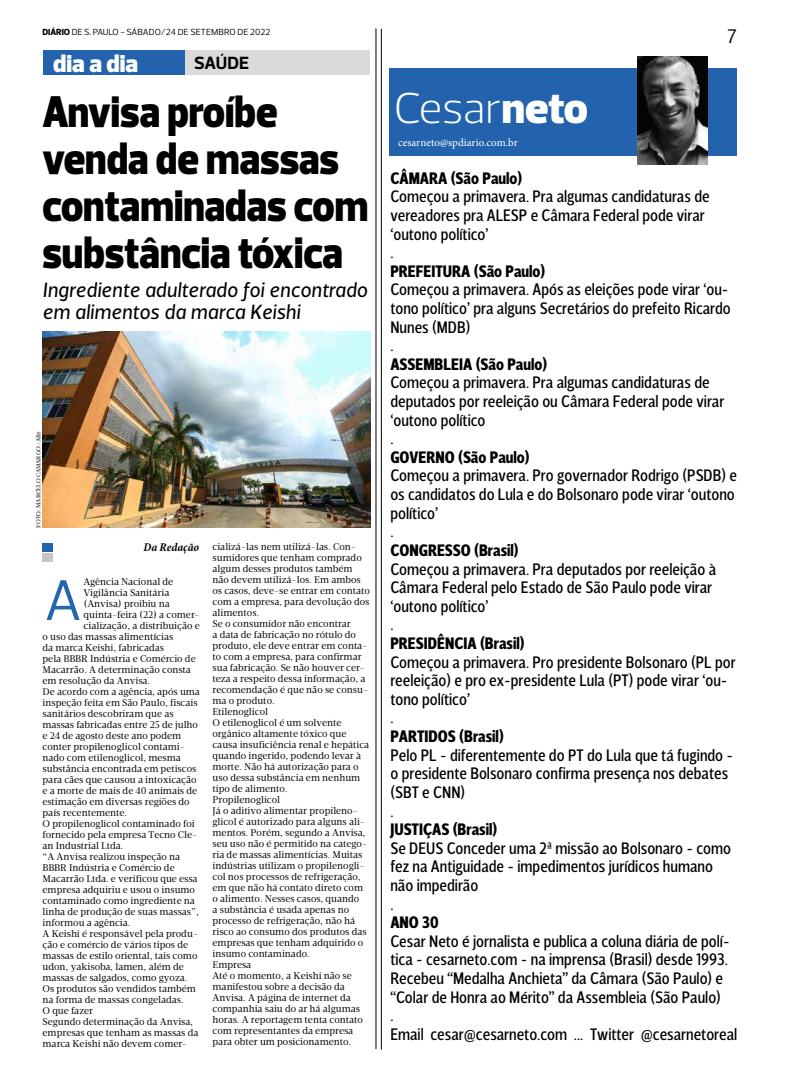
<style>
.page{position:relative;width:794px;height:1078px;background:#fff}
.page>*{position:absolute;margin:0;border:0;box-sizing:border-box;transform-origin:0 0}
.t1{font:58px "Prelo";color:#2565ae}
.t2{font:900 45px/47px "Prelo";color:#000;scale:.9 1}
.t3{font:300 44px "Prelo";color:#fff}
.t4{font:900 25px "Prelo";color:#fff}
.t5{font:italic 21px/22px "Velino Sans";color:#000}
.t6{font:20px "Prelo";color:#000}
.t7{font:700 18px "Prelo";letter-spacing:-.015em;color:#000}
.t8{font:17px/18.6px "Velino Sans Condensed";color:#000;scale:1.08 1}
.t9{font:700 17px "Velino Sans Condensed";color:#000;scale:1.08 1}
.t10{font:italic 700 condensed 12px "Minion Pro";letter-spacing:-.005em;color:#000}
.t11{font:11px "Minion Pro";color:#fff}
.t12{font:10px/11px "Velino Text";color:#000;scale:.96 1}
.t13{font:9px "Prelo";color:#000}
.t14{font:6px "Velino Text";color:#000}
.s1{font-weight:800}
.s2{font-weight:900}
</style>
<div class="page">
<div style="left:389px;top:68px;width:348px;height:87px;background:#2363ad"></div>
<img style="left:637px;top:56px;width:70px;height:108px">
<hr style="left:381px;top:29px;width:1px;height:1020px;background:#000">
<hr style="left:376px;top:28px;width:1px;height:1020px;background:#000">
<div style="left:43px;top:51px;width:142px;height:24px;background:#2363ad"></div>
<div style="left:185px;top:51px;width:185px;height:24px;background:#dadada"></div>
<div style="left:43px;top:553px;width:10px;height:8px;background:#c6c6c6"></div>
<div style="left:43px;top:542px;width:10px;height:9px;background:#2464ae"></div>
<img style="left:43px;top:331px;width:327px;height:196px">
<p class="t13" style="left:43px;top:27px;width:229px"><span class="s1">DIÁRIO</span> DE S. PAULO - SÁBADO/24 DE SETEMBRO DE 2022</p>
<h3 class="t6" style="left:727px;top:24px;width:11px">7</h3>
<h3 class="t4" style="left:53px;top:48px;width:86px">dia a dia</h3>
<h3 class="t7" style="left:194px;top:52px;width:56px">SAÚDE</h3>
<h2 class="t2" style="left:43px;top:88px;width:363px">Anvisa proíbe venda de massas contaminadas com substância tóxica</h2>
<h3 class="t5" style="left:43px;top:278px;width:327px">Ingrediente adulterado foi encontrado em alimentos da marca Keishi</h3>
<p class="t14" style="left:35px;top:527px;width:97px;rotate:-90deg">FOTO: MARCELO CAMARGO /ABr</p>
<p class="t10" style="left:143px;top:539px;width:57px">Da Redação</p>
<h1 class="t1" style="left:44px;top:564px;width:39px">A</h1>
<p class="t12" style="left:84px;top:576px;width:95px">Agência Nacional de</p>
<p class="t12" style="left:84px;top:587px;width:91px">Vigilância Sanitária</p>
<p class="t12" style="left:84px;top:598px;width:91px">(Anvisa) proibiu na</p>
<p class="t12" style="left:84px;top:609px;width:122px">quinta-feira (22) a comer-</p>
<p class="t12" style="left:84px;top:620px;width:122px">cialização, a distribuição e</p>
<p class="t12" style="left:43px;top:631px;width:138px">o uso das massas alimentícias</p>
<p class="t12" style="left:43px;top:642px;width:128px">da marca Keishi, fabricadas</p>
<p class="t12" style="left:43px;top:653px;width:161px">pela BBBR Indústria e Comércio de</p>
<p class="t12" style="left:43px;top:664px;width:156px">Macarrão. A determinação consta</p>
<p class="t12" style="left:43px;top:675px;width:114px">em resolução da Anvisa.</p>
<p class="t12" style="left:43px;top:686px;width:165px">De acordo com a agência, após uma</p>
<p class="t12" style="left:43px;top:697px;width:163px">inspeção feita em São Paulo, fiscais</p>
<p class="t12" style="left:43px;top:708px;width:138px">sanitários descobriram que as</p>
<p class="t12" style="left:43px;top:719px;width:163px">massas fabricadas entre 25 de julho</p>
<p class="t12" style="left:43px;top:730px;width:146px">e 24 de agosto deste ano podem</p>
<p class="t12" style="left:43px;top:741px;width:150px">conter propilenoglicol contami-</p>
<p class="t12" style="left:43px;top:752px;width:146px">nado com etilenoglicol, mesma</p>
<p class="t12" style="left:43px;top:763px;width:162px">substância encontrada em petiscos</p>
<p class="t12" style="left:43px;top:774px;width:162px">para cães que causou a intoxicação</p>
<p class="t12" style="left:43px;top:785px;width:163px">e a morte de mais de 40 animais de</p>
<p class="t12" style="left:43px;top:796px;width:155px">estimação em diversas regiões do</p>
<p class="t12" style="left:43px;top:807px;width:90px">país recentemente.</p>
<p class="t12" style="left:43px;top:818px;width:160px">O propilenoglicol contaminado foi</p>
<p class="t12" style="left:43px;top:829px;width:163px">fornecido pela empresa Tecno Cle-</p>
<p class="t12" style="left:43px;top:840px;width:86px">an Industrial Ltda.</p>
<p class="t12" style="left:43px;top:851px;width:145px">“A Anvisa realizou inspeção na</p>
<p class="t12" style="left:43px;top:862px;width:139px">BBBR Indústria e Comércio de</p>
<p class="t12" style="left:43px;top:873px;width:163px">Macarrão Ltda. e verificou que essa</p>
<p class="t12" style="left:43px;top:884px;width:160px">empresa adquiriu e usou o insumo</p>
<p class="t12" style="left:43px;top:895px;width:160px">contaminado como ingrediente na</p>
<p class="t12" style="left:43px;top:906px;width:164px">linha de produção de suas massas”,</p>
<p class="t12" style="left:43px;top:917px;width:93px">informou a agência.</p>
<p class="t12" style="left:43px;top:928px;width:164px">A Keishi é responsável pela produ-</p>
<p class="t12" style="left:43px;top:939px;width:153px">ção e comércio de vários tipos de</p>
<p class="t12" style="left:43px;top:950px;width:163px">massas de estilo oriental, tais como</p>
<p class="t12" style="left:43px;top:961px;width:149px">udon, yakisoba, lamen, além de</p>
<p class="t12" style="left:43px;top:972px;width:152px">massas de salgados, como gyoza.</p>
<p class="t12" style="left:43px;top:983px;width:161px">Os produtos são vendidos também</p>
<p class="t12" style="left:43px;top:994px;width:149px">na forma de massas congeladas.</p>
<p class="t12" style="left:43px;top:1005px;width:54px">O que fazer</p>
<p class="t12" style="left:43px;top:1016px;width:158px">Segundo determinação da Anvisa,</p>
<p class="t12" style="left:43px;top:1027px;width:164px">empresas que tenham as massas da</p>
<p class="t12" style="left:43px;top:1038px;width:152px">marca Keishi não devem comer-</p>
<p class="t12" style="left:212px;top:541px;width:165px">cializá-las nem utilizá-las. Con&shy;sumidores que tenham comprado algum desses produtos também não devem utilizá-los. Em ambos os casos, deve-se entrar em contato com a empresa, para devolução dos alimentos.<br>Se o consumidor não encontrar<br>a data de fabricação no rótulo do produto, ele deve entrar em conta&shy;to com a empresa, para confirmar sua fabricação. Se não houver cer&shy;teza a respeito dessa informação, a recomendação é que não se consu&shy;ma o produto.<br>Etilenoglicol<br>O etilenoglicol é um solvente orgânico altamente tóxico que causa insuficiência renal e hepática quando ingerido, podendo levar à morte. Não há autorização para o uso dessa substância em nenhum tipo de alimento.<br>Propilenoglicol<br>Já o aditivo alimentar propileno&shy;glicol é autorizado para alguns ali&shy;mentos. Porém, segundo a Anvisa, seu uso não é permitido na catego&shy;ria de massas alimentícias. Muitas indústrias utilizam o propilenogli&shy;col nos processos de refrigeração, em que não há contato direto com o alimento. Nesses casos, quando<br>a substância é usada apenas no processo de refrigeração, não há risco ao consumo dos produtos das empresas que tenham adquirido o insumo contaminado.<br>Empresa<br>Até o momento, a Keishi não se manifestou sobre a decisão da<br>Anvisa. A página de internet da companhia saiu do ar há algumas horas. A reportagem tenta contato com representantes da empresa para obter um posicionamento.</p>
<h3 class="t3" style="left:394px;top:81px;width:196px">Cesar<span class="s2">neto</span></h3>
<p class="t11" style="left:398px;top:135px;width:121px">cesarneto@spdiario.com.br</p>
<h3 class="t9" style="left:390px;top:167px;width:124px">CÂMARA (São Paulo)</h3>
<h3 class="t8" style="left:390px;top:187px;width:297px">Começou a primavera. Pra algumas candidaturas de vereadores pra ALESP e Câmara Federal pode virar ‘outono político’<br>.</h3>
<h3 class="t9" style="left:390px;top:260px;width:145px">PREFEITURA (São Paulo)</h3>
<h3 class="t8" style="left:390px;top:280px;width:317px">Começou a primavera. Após as eleições pode virar ‘ou&shy;tono político’ pra alguns Secretários do prefeito Ricardo<br>Nunes (MDB)<br>.</h3>
<h3 class="t9" style="left:390px;top:353px;width:147px">ASSEMBLEIA (São Paulo)</h3>
<h3 class="t8" style="left:390px;top:373px;width:311px">Começou a primavera. Pra algumas candidaturas de deputados por reeleição ou Câmara Federal pode virar ‘outono político<br>.</h3>
<h3 class="t9" style="left:390px;top:446px;width:130px">GOVERNO (São Paulo)</h3>
<h3 class="t8" style="left:390px;top:466px;width:322px">Começou a primavera. Pro governador Rodrigo (PSDB) e os candidatos do Lula e do Bolsonaro pode virar ‘outono político’<br>.</h3>
<h3 class="t9" style="left:390px;top:539px;width:120px">CONGRESSO (Brasil)</h3>
<h3 class="t8" style="left:390px;top:559px;width:303px">Começou a primavera. Pra deputados por reeleição à<br>Câmara Federal pelo Estado de São Paulo pode virar ‘outono político’<br>.</h3>
<h3 class="t9" style="left:390px;top:632px;width:126px">PRESIDÊNCIA (Brasil)</h3>
<h3 class="t8" style="left:390px;top:652px;width:321px">Começou a primavera. Pro presidente Bolsonaro (PL por reeleição) e pro ex-presidente Lula (PT) pode virar ‘ou&shy;tono político’<br>.</h3>
<h3 class="t9" style="left:390px;top:725px;width:107px">PARTIDOS (Brasil)</h3>
<h3 class="t8" style="left:390px;top:745px;width:319px">Pelo PL - diferentemente do PT do Lula que tá fugindo - o presidente Bolsonaro confirma presença nos debates (SBT e CNN)<br>.</h3>
<h3 class="t9" style="left:390px;top:818px;width:101px">JUSTIÇAS (Brasil)</h3>
<h3 class="t8" style="left:390px;top:838px;width:317px">Se DEUS Conceder uma 2ª missão ao Bolsonaro - como fez na Antiguidade - impedimentos jurídicos humano não impedirão<br>.</h3>
<h3 class="t9" style="left:390px;top:911px;width:46px">ANO 30</h3>
<p class="t8" style="left:390px;top:931px;width:323px">Cesar Neto é jornalista e publica a coluna diária de polí&shy;tica - cesarneto.com - na imprensa (Brasil) desde 1993.<br>Recebeu “Medalha Anchieta” da Câmara (São Paulo) e “Colar de Honra ao Mérito” da Assembleia (São Paulo)<br>.<br>Email cesar@cesarneto.com ... Twitter @cesarnetoreal</p>
</div>
